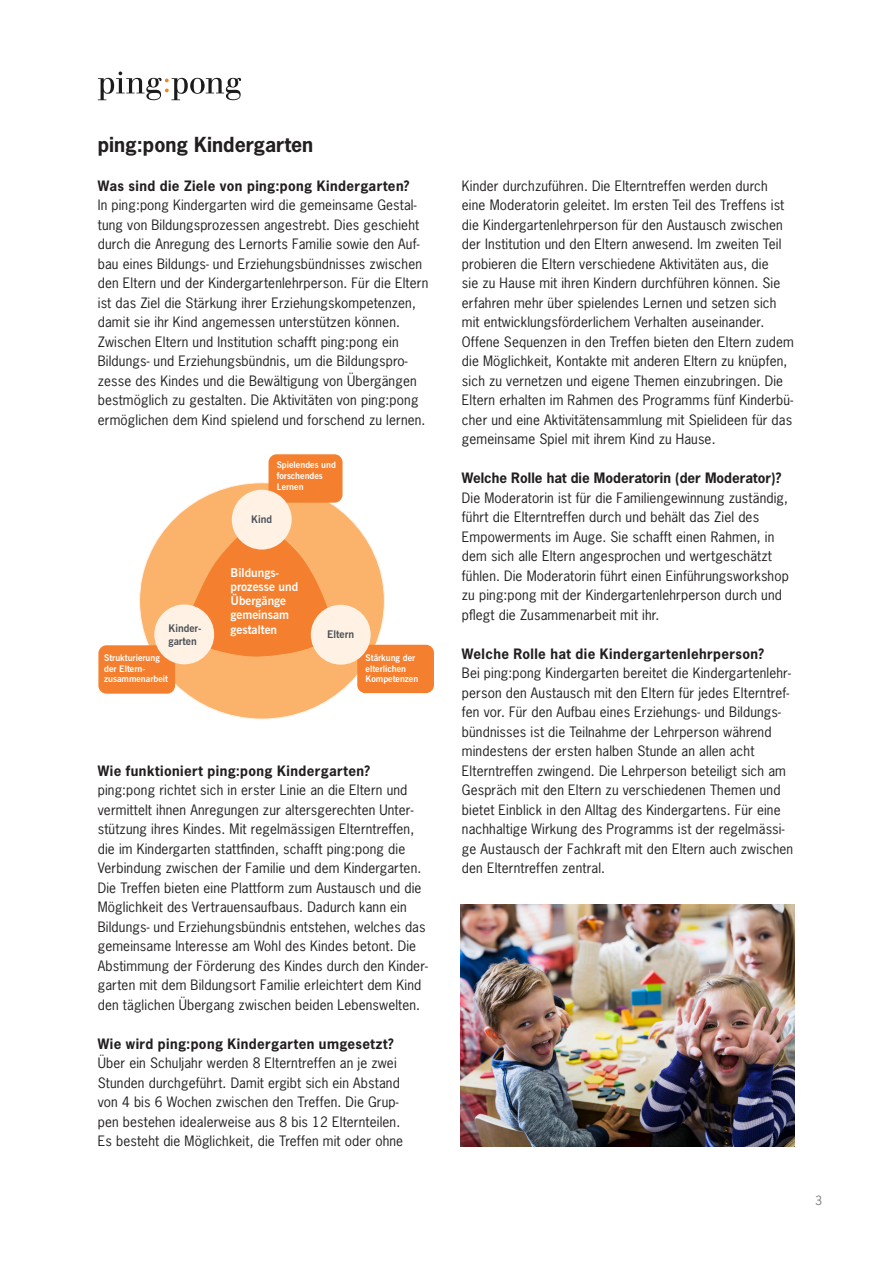
<style>
.page{position:relative;width:893px;height:1263px;background:#fff}
.page>*{position:absolute;margin:0;border:0;box-sizing:border-box;transform-origin:0 0}
.t1{font:700 19.5px "News Gothic";color:#231f20}
.t2{font:13.5px/19.5px "News Gothic";letter-spacing:.01em;color:#231f20}
.t3{font:700 13.5px "News Gothic";letter-spacing:.03em;color:#231f20}
.t4{font:700 13.5px "News Gothic";color:#231f20}
.t5{font:12px "News Gothic";color:#76787b}
.t6{font:700 11.85px/14.4px "News Gothic BT";color:#fff}
.t7{font:700 10.5px/12.6px "News Gothic BT";color:#4a5058}
.t8{font:700 9px/10.6px "News Gothic BT";color:#fff}
</style>
<div class="page">
<svg style="left:98px;top:72px;width:143px;height:28px"></svg>
<div style="left:140px;top:483px;width:244px;height:236px;background:#fbb36c;border-radius:50%"></div>
<div style="left:98px;top:645px;width:77px;height:49px;background:#f47f2f;border-radius:8px"></div>
<div style="left:357px;top:645px;width:77px;height:48px;background:#f47f2f;border-radius:8px"></div>
<svg style="left:193px;top:520px;width:143px;height:138px"></svg>
<div style="left:311px;top:605px;width:60px;height:60px;background:#fff2e4;border-radius:50%"></div>
<div style="left:154px;top:604px;width:60px;height:60px;background:#fff2e4;border-radius:50%"></div>
<div style="left:269px;top:454px;width:74px;height:49px;background:#f47f2f;border-radius:8px"></div>
<div style="left:232px;top:490px;width:60px;height:59px;background:#fff2e4;border-radius:50%"></div>
<img style="left:460px;top:904px;width:334px;height:242px">
<p class="t1" style="left:98px;top:131px;width:217px">ping:pong Kindergarten</p>
<p class="t3" style="left:98px;top:176px;width:313px">Was sind die Ziele von ping:pong Kindergarten?</p>
<p class="t2" style="left:98px;top:195px;width:332px">In ping:pong Kindergarten wird die gemeinsame Gestal&shy;tung von Bildungsprozessen angestrebt. Dies geschieht durch die Anregung des Lernorts Familie sowie den Auf&shy;bau eines Bildungs- und Erziehungsbündnisses zwischen den Eltern und der Kindergartenlehrperson. Für die Eltern ist das Ziel die Stärkung ihrer Erziehungskompetenzen, damit sie ihr Kind angemessen unterstützen können.<br>Zwischen Eltern und Institution schafft ping:pong ein Bildungs- und Erziehungsbündnis, um die Bildungspro&shy;zesse des Kindes und die Bewältigung von Übergängen bestmöglich zu gestalten. Die Aktivitäten von ping:pong ermöglichen dem Kind spielend und forschend zu lernen.</p>
<p class="t8" style="left:277px;top:460px;width:61px">Spielendes und forschendes<br>Lernen</p>
<p class="t7" style="left:168px;top:622px;width:35px">Kinder&shy;garten</p>
<p class="t7" style="left:251px;top:513px;width:23px">Kind</p>
<p class="t6" style="left:231px;top:565px;width:69px">Bildungs&shy;prozesse und<br>Übergänge gemeinsam gestalten</p>
<p class="t7" style="left:327px;top:628px;width:28px">Eltern</p>
<p class="t8" style="left:104px;top:652px;width:65px">Strukturierung der Eltern&shy;zusammenarbeit</p>
<p class="t8" style="left:366px;top:652px;width:54px">Stärkung der elterlichen<br>Kompetenzen</p>
<p class="t3" style="left:98px;top:761px;width:274px">Wie funktioniert ping:pong Kindergarten?</p>
<p class="t2" style="left:98px;top:780px;width:332px">ping:pong richtet sich in erster Linie an die Eltern und vermittelt ihnen Anregungen zur altersgerechten Unter&shy;stützung ihres Kindes. Mit regelmässigen Elterntreffen, die im Kindergarten stattfinden, schafft ping:pong die Verbindung zwischen der Familie und dem Kindergarten.<br>Die Treffen bieten eine Plattform zum Austausch und die Möglichkeit des Vertrauensaufbaus. Dadurch kann ein Bildungs- und Erziehungsbündnis entstehen, welches das gemeinsame Interesse am Wohl des Kindes betont. Die Abstimmung der Förderung des Kindes durch den Kinder&shy;garten mit dem Bildungsort Familie erleichtert dem Kind den täglichen Übergang zwischen beiden Lebenswelten.</p>
<p class="t3" style="left:98px;top:1034px;width:298px">Wie wird ping:pong Kindergarten umgesetzt?</p>
<p class="t2" style="left:98px;top:1053px;width:307px">Über ein Schuljahr werden 8 Elterntreffen an je zwei Stunden durchgeführt. Damit ergibt sich ein Abstand von 4 bis 6 Wochen zwischen den Treffen. Die Grup&shy;pen bestehen idealerweise aus 8 bis 12 Elternteilen.<br>Es besteht die Möglichkeit, die Treffen mit oder ohne</p>
<p class="t2" style="left:462px;top:176px;width:333px">Kinder durchzuführen. Die Elterntreffen werden durch eine Moderatorin geleitet. Im ersten Teil des Treffens ist die Kindergartenlehrperson für den Austausch zwischen der Institution und den Eltern anwesend. Im zweiten Teil probieren die Eltern verschiedene Aktivitäten aus, die<br>sie zu Hause mit ihren Kindern durchführen können. Sie erfahren mehr über spielendes Lernen und setzen sich mit entwicklungsförderlichem Verhalten auseinander.<br>Offene Sequenzen in den Treffen bieten den Eltern zudem die Möglichkeit, Kontakte mit anderen Eltern zu knüpfen, sich zu vernetzen und eigene Themen einzubringen. Die Eltern erhalten im Rahmen des Programms fünf Kinderbü&shy;cher und eine Aktivitätensammlung mit Spielideen für das gemeinsame Spiel mit ihrem Kind zu Hause.</p>
<p class="t4" style="left:462px;top:469px;width:321px">Welche Rolle hat die Moderatorin (der Moderator)?</p>
<p class="t2" style="left:462px;top:488px;width:328px">Die Moderatorin ist für die Familiengewinnung zuständig, führt die Elterntreffen durch und behält das Ziel des Empowerments im Auge. Sie schafft einen Rahmen, in dem sich alle Eltern angesprochen und wertgeschätzt fühlen. Die Moderatorin führt einen Einführungsworkshop zu ping:pong mit der Kindergartenlehrperson durch und pflegt die Zusammenarbeit mit ihr.</p>
<p class="t3" style="left:462px;top:644px;width:304px">Welche Rolle hat die Kindergartenlehrperson?</p>
<p class="t2" style="left:462px;top:663px;width:333px">Bei ping:pong Kindergarten bereitet die Kindergartenlehr&shy;person den Austausch mit den Eltern für jedes Elterntref&shy;fen vor. Für den Aufbau eines Erziehungs- und Bildungs&shy;bündnisses ist die Teilnahme der Lehrperson während mindestens der ersten halben Stunde an allen acht Elterntreffen zwingend. Die Lehrperson beteiligt sich am Gespräch mit den Eltern zu verschiedenen Themen und bietet Einblick in den Alltag des Kindergartens. Für eine nachhaltige Wirkung des Programms ist der regelmässi&shy;ge Austausch der Fachkraft mit den Eltern auch zwischen den Elterntreffen zentral.</p>
<p class="t5" style="left:815px;top:1192px;width:8px">3</p>
</div>
